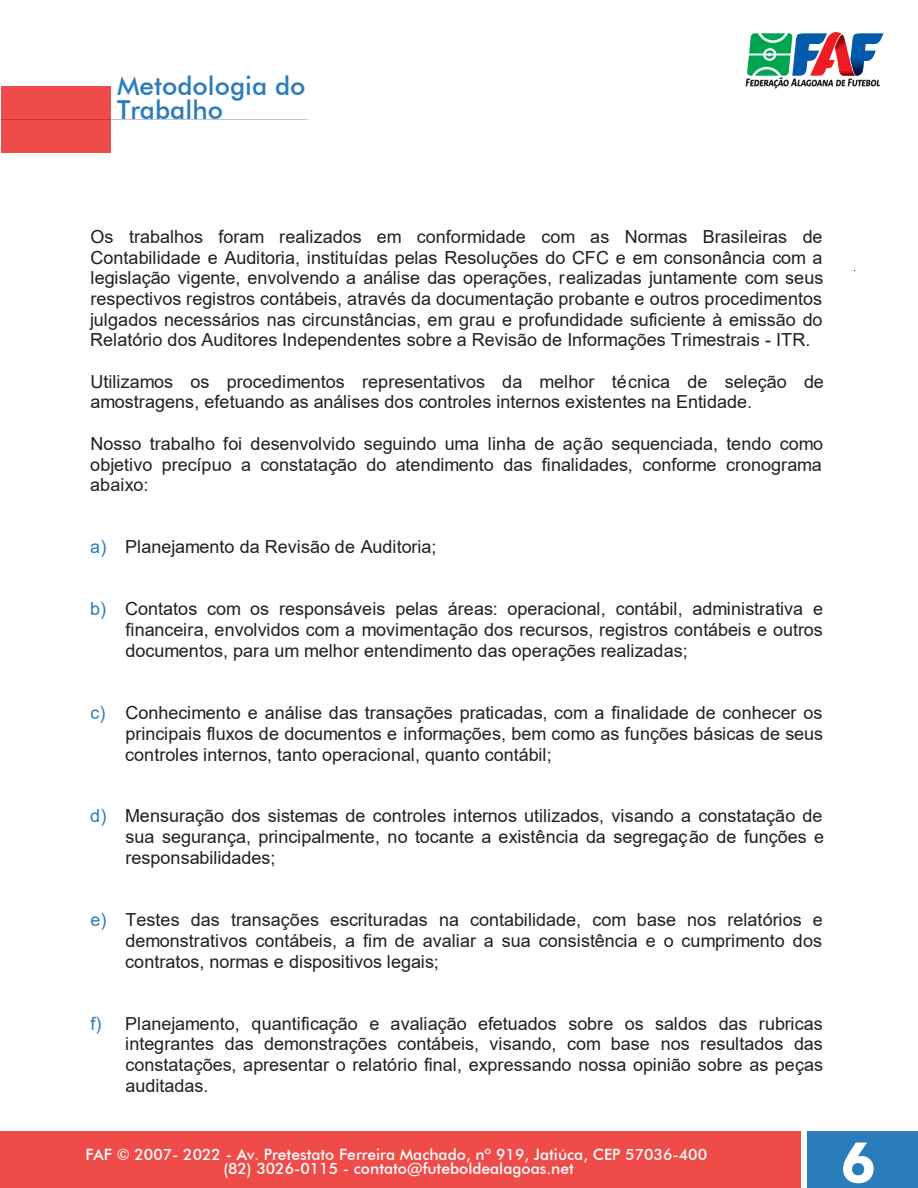
<style>
.page{position:relative;width:918px;height:1188px;background:#fff}
.page>*{position:absolute;margin:0;border:0;box-sizing:border-box;transform-origin:0 0}
.t1{font:700 55.95px "Futura BT";color:#fff}
.t2{font:500 26.1px/23.7px "Futura BT";color:#2b7cba}
.t3{font:18px/20.7px "Arial";color:#231f20;text-align:justify}
.t4{font:500 15.6px/14.2px "Futura BT";color:#fff;text-align:center}
.s1{color:#2b7cba}
</style>
<div class="page">
<div style="left:1px;top:86px;width:110px;height:67px;background:#ef4b48"></div>
<svg style="left:746px;top:32px;width:138px;height:56px"></svg>
<div style="left:0;top:1132px;width:800px;height:56px;background:#ef4b48"></div>
<div style="left:808px;top:1132px;width:110px;height:56px;background:#2b7cba"></div>
<h2 class="t2" style="left:117px;top:74px;width:190px">Metodologia do<br>Trabalho</h2>
<p class="t3" style="left:90px;top:226px;width:735px">Os trabalhos foram realizados em conformidade com as Normas Brasileiras de Contabilidade e Auditoria, instituídas pelas Resoluções do CFC e em consonância com a legislação vigente, envolvendo a análise das operações, realizadas juntamente com seus respectivos registros contábeis, através da documentação probante e outros procedimentos julgados necessários nas circunstâncias, em grau e profundidade suficiente à emissão do Relatório dos Auditores Independentes sobre a Revisão de Informações Trimestrais - ITR.</p>
<p class="t3" style="left:90px;top:371px;width:735px">Utilizamos os procedimentos representativos da melhor técnica de seleção de amostragens, efetuando as análises dos controles internos existentes na Entidade.</p>
<p class="t3" style="left:90px;top:433px;width:734px">Nosso trabalho foi desenvolvido seguindo uma linha de ação sequenciada, tendo como objetivo precípuo a constatação do atendimento das finalidades, conforme cronograma abaixo:</p>
<p class="t3" style="left:90px;top:537px;width:348px"><span class="s1">a)</span> Planejamento da Revisão de Auditoria;</p>
<p class="t3" style="left:125px;top:599px;width:699px;text-indent:-35px"><span class="s1">b)</span> Contatos com os responsáveis pelas áreas: operacional, contábil, administrativa e financeira, envolvidos com a movimentação dos recursos, registros contábeis e outros documentos, para um melhor entendimento das operações realizadas;</p>
<p class="t3" style="left:125px;top:702px;width:699px;text-indent:-35px"><span class="s1">c)</span> Conhecimento e análise das transações praticadas, com a finalidade de conhecer os principais fluxos de documentos e informações, bem como as funções básicas de seus controles internos, tanto operacional, quanto contábil;</p>
<p class="t3" style="left:125px;top:806px;width:700px;text-indent:-35px"><span class="s1">d)</span> Mensuração dos sistemas de controles internos utilizados, visando a constatação de sua segurança, principalmente, no tocante a existência da segregação de funções e responsabilidades;</p>
<p class="t3" style="left:125px;top:909px;width:699px;text-indent:-35px"><span class="s1">e)</span> Testes das transações escrituradas na contabilidade, com base nos relatórios e demonstrativos contábeis, a fim de avaliar a sua consistência e o cumprimento dos contratos, normas e dispositivos legais;</p>
<p class="t3" style="left:125px;top:1013px;width:699px;text-indent:-35px"><span class="s1">f)</span> Planejamento, quantificação e avaliação efetuados sobre os saldos das rubricas integrantes das demonstrações contábeis, visando, com base nos resultados das constatações, apresentar o relatório final, expressando nossa opinião sobre as peças auditadas.</p>
<p class="t4" style="left:85px;top:1147px;width:623px">FAF © 2007- 2022 - Av. Pretestato Ferreira Machado, nº 919, Jatiúca, CEP 57036-400 (82) 3026-0115 - contato@futeboldealagoas.net</p>
<h1 class="t1" style="left:841px;top:1128px;width:36px">6</h1>
</div>
